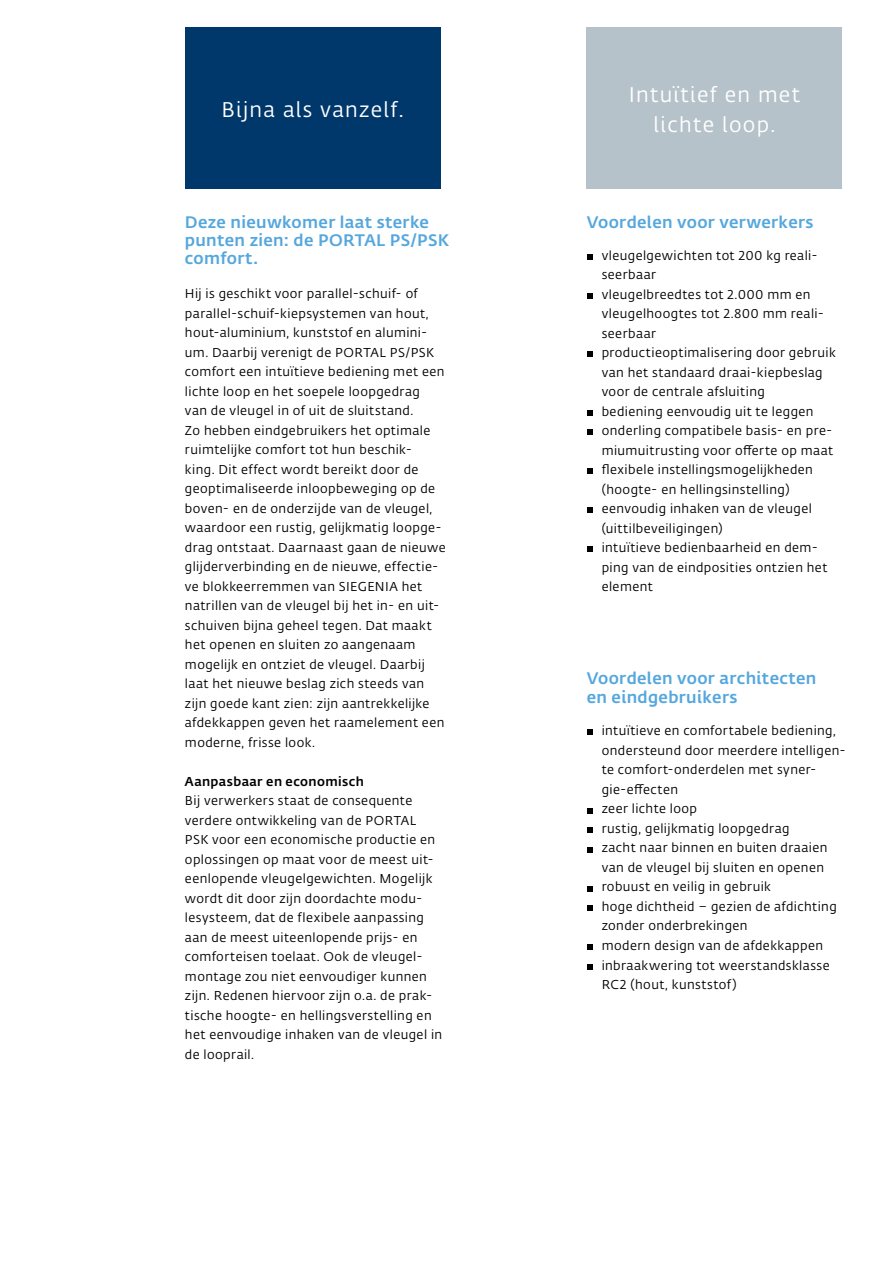
<style>
.page{position:relative;width:893px;height:1263px;background:#fff}
.page>*{position:absolute;margin:0;border:0;box-sizing:border-box;transform-origin:0 0}
.t1{font:21px/30px "Fedra Sans Alt Pro";letter-spacing:.06em;color:#fff;text-align:center}
.t2{font:500 16.5px/18px "Fedra Sans Alt Pro";letter-spacing:.02em;color:#55a7dd}
.t3{font:12.75px/19.5px "Fedra Sans Alt Pro";letter-spacing:.03em;color:#000}
.t4{font:500 12.75px "Fedra Sans Alt Pro";letter-spacing:.03em;color:#000}
</style>
<div class="page">
<div style="left:185px;top:28px;width:255px;height:161px;background:#00386c"></div>
<div style="left:587px;top:28px;width:255px;height:161px;background:#b6c2c9"></div>
<svg style="left:587px;top:254px;width:6px;height:6px"></svg>
<svg style="left:587px;top:293px;width:6px;height:6px"></svg>
<svg style="left:587px;top:351px;width:6px;height:6px"></svg>
<svg style="left:587px;top:410px;width:6px;height:6px"></svg>
<svg style="left:587px;top:429px;width:6px;height:6px"></svg>
<svg style="left:587px;top:468px;width:6px;height:6px"></svg>
<svg style="left:587px;top:507px;width:6px;height:6px"></svg>
<svg style="left:587px;top:546px;width:6px;height:6px"></svg>
<svg style="left:587px;top:729px;width:6px;height:6px"></svg>
<svg style="left:587px;top:808px;width:6px;height:5px"></svg>
<svg style="left:587px;top:827px;width:6px;height:6px"></svg>
<svg style="left:587px;top:847px;width:6px;height:5px"></svg>
<svg style="left:587px;top:886px;width:6px;height:5px"></svg>
<svg style="left:587px;top:905px;width:6px;height:6px"></svg>
<svg style="left:587px;top:944px;width:6px;height:6px"></svg>
<svg style="left:587px;top:964px;width:6px;height:5px"></svg>
<h1 class="t1" style="left:221px;top:94px;width:184px">Bijna als vanzelf.</h1>
<h1 class="t1" style="left:629px;top:79px;width:173px">Intuïtief en met lichte loop.</h1>
<p class="t2" style="left:185px;top:212px;width:266px">Deze nieuwkomer laat sterke punten zien: de PORTAL PS/PSK comfort.</p>
<p class="t2" style="left:587px;top:212px;width:228px">Voordelen voor verwerkers</p>
<p class="t3" style="left:602px;top:245px;width:236px">vleugelgewichten tot 200 kg reali&shy;seerbaar<br>vleugelbreedtes tot 2.000 mm en vleugelhoogtes tot 2.800 mm reali&shy;seerbaar<br>productieoptimalisering door gebruik van het standaard draai-kiepbeslag voor de centrale afsluiting<br>bediening eenvoudig uit te leggen onderling compatibele basis- en pre&shy;miumuitrusting voor offerte op maat flexibele instellingsmogelijkheden (hoogte- en hellingsinstelling) eenvoudig inhaken van de vleugel (uittilbeveiligingen)<br>intuïtieve bedienbaarheid en dem&shy;ping van de eindposities ontzien het element</p>
<p class="t3" style="left:185px;top:284px;width:262px">Hij is geschikt voor parallel-schuif- of parallel-schuif-kiepsystemen van hout, hout-aluminium, kunststof en alumini&shy;um. Daarbij verenigt de PORTAL PS/PSK comfort een intuïtieve bediening met een lichte loop en het soepele loopgedrag<br>van de vleugel in of uit de sluitstand.<br>Zo hebben eindgebruikers het optimale ruimtelijke comfort tot hun beschik-<br>king. Dit effect wordt bereikt door de geoptimaliseerde inloopbeweging op de boven- en de onderzijde van de vleugel, waardoor een rustig, gelijkmatig loopge&shy;drag ontstaat. Daarnaast gaan de nieuwe glijderverbinding en de nieuwe, effectie&shy;ve blokkeerremmen van SIEGENIA het natrillen van de vleugel bij het in- en uit&shy;schuiven bijna geheel tegen. Dat maakt het openen en sluiten zo aangenaam mogelijk en ontziet de vleugel. Daarbij laat het nieuwe beslag zich steeds van zijn goede kant zien: zijn aantrekkelijke afdekkappen geven het raamelement een moderne, frisse look.</p>
<p class="t4" style="left:185px;top:772px;width:180px">Aanpasbaar en economisch</p>
<p class="t3" style="left:185px;top:791px;width:259px">Bij verwerkers staat de consequente verdere ontwikkeling van de PORTAL PSK voor een economische productie en oplossingen op maat voor de meest uit&shy;eenlopende vleugelgewichten. Mogelijk wordt dit door zijn doordachte modu&shy;lesysteem, dat de flexibele aanpassing aan de meest uiteenlopende prijs- en comforteisen toelaat. Ook de vleugel&shy;montage zou niet eenvoudiger kunnen zijn. Redenen hiervoor zijn o.a. de prak&shy;tische hoogte- en hellingsverstelling en het eenvoudige inhaken van de vleugel in de looprail.</p>
<p class="t2" style="left:587px;top:667px;width:231px;line-height:19.5px">Voordelen voor architecten en eindgebruikers</p>
<p class="t3" style="left:602px;top:721px;width:246px">intuïtieve en comfortabele bediening, ondersteund door meerdere intelligen&shy;te comfort-onderdelen met syner&shy;gie-effecten<br>zeer lichte loop<br>rustig, gelijkmatig loopgedrag<br>zacht naar binnen en buiten draaien van de vleugel bij sluiten en openen robuust en veilig in gebruik<br>hoge dichtheid – gezien de afdichting zonder onderbrekingen<br>modern design van de afdekkappen inbraakwering tot weerstandsklasse<br>RC2 (hout, kunststof)</p>
</div>
